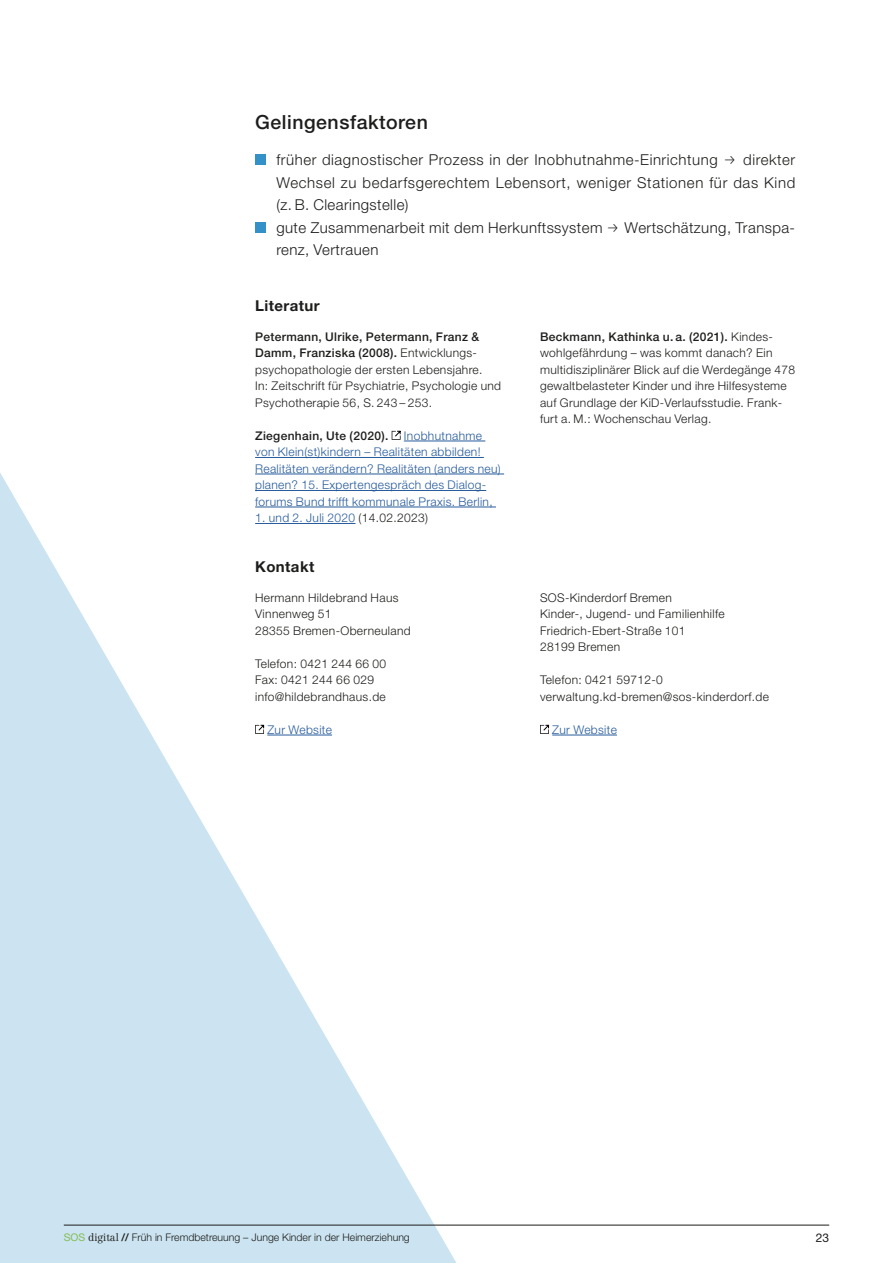
<style>
.page{position:relative;width:893px;height:1263px;background:#fff}
.page>*{position:absolute;margin:0;border:0;box-sizing:border-box;transform-origin:0 0}
.NEU_Headline_Ü3{font:500 19.5px "Helvetica Neue LT Std";letter-spacing:.03em;color:#1d1d1b}
.NEU_Fließtext_Blocks{font:300 15px/22.5px "Helvetica Neue LT Std";letter-spacing:.03em;color:#1d1d1b;text-align:justify}
.NEU_Headline_Ü4_Lite{font:700 15px "Helvetica Neue LT Std";letter-spacing:.03em;color:#1d1d1b}
.NEU_Literatur{font:300 12px/16.5px "Helvetica Neue LT Std";letter-spacing:.03em;color:#1d1d1b}
.NEU_Literatur-2{font:300 12px/16.5px "Helvetica Neue LT Std";letter-spacing:.03em;color:#275b9b}
.NEU_Literatur-3{font:500 12px "Helvetica Neue LT Std";letter-spacing:.03em;color:#1d1d1b}
.t1{font:12px "Helvetica Neue LT Std";color:#1d1d1b}
.t2{font:300 10.5px "Helvetica Neue LT Std";color:#1d1d1b}
.s1{font-weight:500}
.s2{color:#1d1d1b}
.s3{font-weight:400;color:#84bb55}
.s4{font-family:"Centennial LT Std"}
</style>
<div class="page">
<div style="left:255px;top:155px;width:11px;height:10px;background:#3391c7"></div>
<div style="left:255px;top:222px;width:11px;height:11px;background:#3391c7"></div>
<hr style="left:404px;top:441px;width:81px;height:1px;background:#275b9b">
<hr style="left:255px;top:457px;width:229px;height:1px;background:#275b9b">
<hr style="left:255px;top:474px;width:249px;height:1px;background:#275b9b">
<hr style="left:255px;top:490px;width:231px;height:1px;background:#275b9b">
<hr style="left:255px;top:507px;width:241px;height:1px;background:#275b9b">
<svg style="left:392px;top:430px;width:9px;height:10px"></svg>
<hr style="left:552px;top:735px;width:65px;height:1px;background:#275b9b">
<svg style="left:540px;top:724px;width:10px;height:10px"></svg>
<svg style="left:0;top:473px;width:456px;height:790px;fill:#cce4f1"></svg>
<hr style="left:64px;top:1225px;width:765px;height:1px;background:#1d1d1b">
<p class="NEU_Headline_Ü3" style="left:255px;top:111px;width:174px">Gelingensfaktoren</p>
<p class="NEU_Fließtext_Blocks" style="left:276px;top:148px;width:443px">früher diagnostischer Prozess in der Inobhutnahme-Einrichtung</p>
<p class="NEU_Fließtext_Blocks" style="left:276px;top:148px;width:520px;text-indent:467px">direkter Wechsel zu bedarfsgerechtem Lebensort, weniger Stationen für das Kind (z. B. Clearingstelle)</p>
<p class="NEU_Fließtext_Blocks" style="left:276px;top:216px;width:328px">gute Zusammenarbeit mit dem Herkunftssystem</p>
<p class="NEU_Fließtext_Blocks" style="left:625px;top:216px;width:172px">Wertschätzung, Transpa-</p>
<p class="NEU_Fließtext_Blocks" style="left:276px;top:238px;width:104px">renz, Vertrauen</p>
<p class="NEU_Headline_Ü4_Lite" style="left:255px;top:296px;width:66px">Literatur</p>
<p class="NEU_Literatur" style="left:255px;top:328px;width:248px"><span class="s1">Petermann, Ulrike, Petermann, Franz &amp; Damm, Franziska (2008).</span> Entwicklungs&shy;psychopathologie der ersten Lebensjahre.<br>In: Zeitschrift für Psychiatrie, Psychologie und Psychotherapie 56, S. 243 – 253.</p>
<p class="NEU_Literatur-3" style="left:255px;top:428px;width:135px">Ziegenhain, Ute (2020).</p>
<p class="NEU_Literatur-2" style="left:255px;top:427px;width:247px;text-indent:149px">Inobhutnahme von Klein(st)kindern – Realitäten abbilden!<br>Realitäten verändern? Realitäten (anders neu) planen? 15. Expertengespräch des Dialog&shy;forums Bund trifft kommunale Praxis. Berlin,</p>
<p class="NEU_Literatur-2" style="left:255px;top:509px;width:174px">1. und 2. Juli 2020 <span class="s2">(14.02.2023)</span></p>
<p class="NEU_Headline_Ü4_Lite" style="left:255px;top:557px;width:61px">Kontakt</p>
<p class="NEU_Literatur" style="left:255px;top:589px;width:157px">Hermann Hildebrand Haus<br>Vinnenweg 51<br>28355 Bremen-Oberneuland</p>
<p class="NEU_Literatur" style="left:255px;top:655px;width:133px">Telefon: 0421 244 66 00<br>Fax: 0421 244 66 029 info@hildebrandhaus.de</p>
<p class="NEU_Literatur-2" style="left:267px;top:721px;width:66px">Zur Website</p>
<p class="NEU_Literatur" style="left:540px;top:328px;width:257px"><span class="s1">Beckmann, Kathinka u. a. (2021).</span> Kindes&shy;wohlgefährdung – was kommt danach? Ein multidisziplinärer Blick auf die Werdegänge 478 gewaltbelasteter Kinder und ihre Hilfesysteme auf Grundlage der KiD-Verlaufsstudie. Frank&shy;furt a. M.: Wochenschau Verlag.</p>
<p class="NEU_Literatur" style="left:540px;top:589px;width:186px">SOS-Kinderdorf Bremen<br>Kinder-, Jugend- und Familienhilfe<br>Friedrich-Ebert-Straße 101<br>28199 Bremen</p>
<p class="NEU_Literatur" style="left:540px;top:671px;width:230px">Telefon: 0421 59712-0 verwaltung.kd-bremen@sos-kinderdorf.de</p>
<p class="NEU_Literatur-2" style="left:552px;top:721px;width:66px">Zur Website</p>
<p class="t2" style="left:64px;top:1231px;width:348px"><span class="s3">SOS</span> <span class="s4">digital</span> <span class="s1">//</span> Früh in Fremdbetreuung – Junge Kinder in der Heimerziehung</p>
<p class="t1" style="left:816px;top:1230px;width:15px">23</p>
</div>
